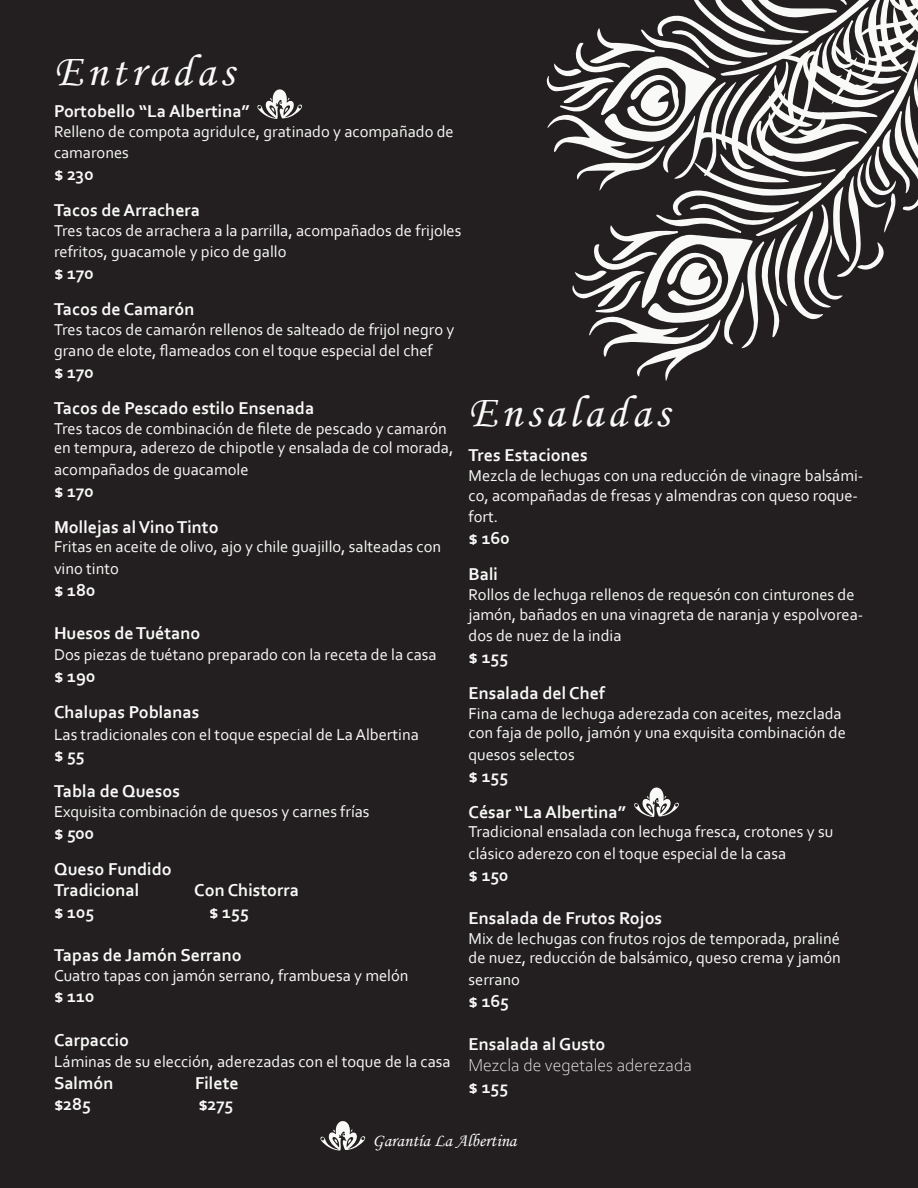
<style>
.page{position:relative;width:918px;height:1188px;background:#231f20}
.page>*{position:absolute;margin:0;border:0;box-sizing:border-box;transform-origin:0 0}
.t1{font:45px "Monotype Corsiva";letter-spacing:.1em;color:#f9faf8}
.t2{font:700 18px "Corbel";color:#f9faf8}
.t3{font:300 18px "Corbel";color:#f9faf8}
.t4{font:18px "Monotype Corsiva";color:#f9faf8}
.t5{font:16.5px/21.6px "Corbel";color:#f9faf8}
</style>
<div class="page">
<svg style="left:546px;top:0;width:372px;height:381px"></svg>
<svg style="left:257px;top:89px;width:45px;height:30px"></svg>
<svg style="left:634px;top:787px;width:45px;height:30px"></svg>
<svg style="left:320px;top:1120px;width:45px;height:31px"></svg>
<p class="t1" style="left:54px;top:44px;width:181px">Entradas</p>
<p class="t2" style="left:54px;top:100px;width:197px">Portobello “La Albertina”</p>
<p class="t5" style="left:54px;top:120px;width:401px">Relleno de compota agridulce, gratinado y acompañado de camarones</p>
<p class="t2" style="left:54px;top:163px;width:41px">$ 230</p>
<p class="t2" style="left:54px;top:199px;width:148px">Tacos de Arrachera</p>
<p class="t5" style="left:54px;top:219px;width:409px">Tres tacos de arrachera a la parrilla, acompañados de frijoles refritos, guacamole y pico de gallo</p>
<p class="t2" style="left:54px;top:262px;width:41px">$ 170</p>
<p class="t2" style="left:54px;top:298px;width:142px">Tacos de Camarón</p>
<p class="t5" style="left:54px;top:318px;width:402px">Tres tacos de camarón rellenos de salteado de frijol negro y grano de elote, flameados con el toque especial del chef</p>
<p class="t2" style="left:54px;top:361px;width:41px">$ 170</p>
<p class="t2" style="left:54px;top:397px;width:262px">Tacos de Pescado estilo Ensenada</p>
<p class="t5" style="left:54px;top:418px;width:401px;line-height:19.8px">Tres tacos de combinación de filete de pescado y camarón en tempura, aderezo de chipotle y ensalada de col morada,</p>
<p class="t5" style="left:54px;top:458px;width:196px">acompañados de guacamole</p>
<p class="t2" style="left:54px;top:479px;width:41px">$ 170</p>
<p class="t2" style="left:54px;top:515px;width:166px">Mollejas al Vino Tinto</p>
<p class="t5" style="left:54px;top:536px;width:389px">Fritas en aceite de olivo, ajo y chile guajillo, salteadas con vino tinto</p>
<p class="t2" style="left:54px;top:578px;width:43px">$ 180</p>
<p class="t2" style="left:54px;top:622px;width:148px">Huesos de Tuétano</p>
<p class="t5" style="left:54px;top:644px;width:384px">Dos piezas de tuétano preparado con la receta de la casa</p>
<p class="t2" style="left:54px;top:665px;width:43px">$ 190</p>
<p class="t2" style="left:54px;top:701px;width:147px">Chalupas Poblanas</p>
<p class="t5" style="left:54px;top:723px;width:366px">Las tradicionales con el toque especial de La Albertina</p>
<p class="t2" style="left:54px;top:744px;width:32px">$ 55</p>
<p class="t2" style="left:54px;top:780px;width:127px">Tabla de Quesos</p>
<p class="t5" style="left:54px;top:800px;width:317px">Exquisita combinación de quesos y carnes frías</p>
<p class="t2" style="left:54px;top:821px;width:42px">$ 500</p>
<p class="t2" style="left:54px;top:857px;width:119px">Queso Fundido</p>
<p class="t2" style="left:54px;top:879px;width:87px">Tradicional</p>
<p class="t2" style="left:194px;top:879px;width:106px">Con Chistorra</p>
<p class="t2" style="left:54px;top:901px;width:42px">$ 105</p>
<p class="t2" style="left:209px;top:901px;width:41px">$ 155</p>
<p class="t2" style="left:54px;top:944px;width:189px">Tapas de Jamón Serrano</p>
<p class="t5" style="left:54px;top:964px;width:356px">Cuatro tapas con jamón serrano, frambuesa y melón</p>
<p class="t2" style="left:54px;top:985px;width:42px">$ 110</p>
<p class="t2" style="left:54px;top:1028px;width:77px">Carpaccio</p>
<p class="t5" style="left:54px;top:1051px;width:398px">Láminas de su elección, aderezadas con el toque de la casa</p>
<p class="t2" style="left:54px;top:1072px;width:61px">Salmón</p>
<p class="t2" style="left:195px;top:1072px;width:45px">Filete</p>
<p class="t2" style="left:54px;top:1093px;width:38px">$285</p>
<p class="t2" style="left:198px;top:1093px;width:36px">$275</p>
<p class="t1" style="left:469px;top:385px;width:202px">Ensaladas</p>
<p class="t2" style="left:469px;top:444px;width:121px">Tres Estaciones</p>
<p class="t5" style="left:469px;top:465px;width:396px;line-height:19.8px">Mezcla de lechugas con una reducción de vinagre balsámi&shy;co, acompañadas de fresas y almendras con queso roque-</p>
<p class="t5" style="left:469px;top:506px;width:31px">fort.</p>
<p class="t2" style="left:469px;top:527px;width:43px">$ 160</p>
<p class="t2" style="left:469px;top:563px;width:31px">Bali</p>
<p class="t5" style="left:469px;top:584px;width:396px;line-height:19.8px">Rollos de lechuga rellenos de requesón con cinturones de jamón, bañados en una vinagreta de naranja y espolvorea-</p>
<p class="t5" style="left:469px;top:625px;width:154px">dos de nuez de la india</p>
<p class="t2" style="left:469px;top:646px;width:41px">$ 155</p>
<p class="t2" style="left:469px;top:682px;width:138px">Ensalada del Chef</p>
<p class="t5" style="left:469px;top:703px;width:379px;line-height:19.8px">Fina cama de lechuga aderezada con aceites, mezclada con faja de pollo, jamón y una exquisita combinación de</p>
<p class="t5" style="left:469px;top:743px;width:108px">quesos selectos</p>
<p class="t2" style="left:469px;top:764px;width:41px">$ 155</p>
<p class="t2" style="left:469px;top:800px;width:159px">César “La Albertina”</p>
<p class="t5" style="left:469px;top:821px;width:366px">Tradicional ensalada con lechuga fresca, crotones y su clásico aderezo con el toque especial de la casa</p>
<p class="t2" style="left:469px;top:863px;width:41px">$ 150</p>
<p class="t2" style="left:469px;top:907px;width:195px">Ensalada de Frutos Rojos</p>
<p class="t5" style="left:469px;top:928px;width:374px;line-height:19.8px">Mix de lechugas con frutos rojos de temporada, praliné de nuez, reducción de balsámico, queso crema y jamón</p>
<p class="t5" style="left:469px;top:968px;width:53px">serrano</p>
<p class="t2" style="left:469px;top:989px;width:42px">$ 165</p>
<p class="t2" style="left:469px;top:1033px;width:139px">Ensalada al Gusto</p>
<p class="t3" style="left:469px;top:1054px;width:225px">Mezcla de vegetales aderezada</p>
<p class="t2" style="left:469px;top:1076px;width:41px">$ 155</p>
<p class="t4" style="left:373px;top:1129px;width:145px">Garantía La Albertina</p>
</div>
